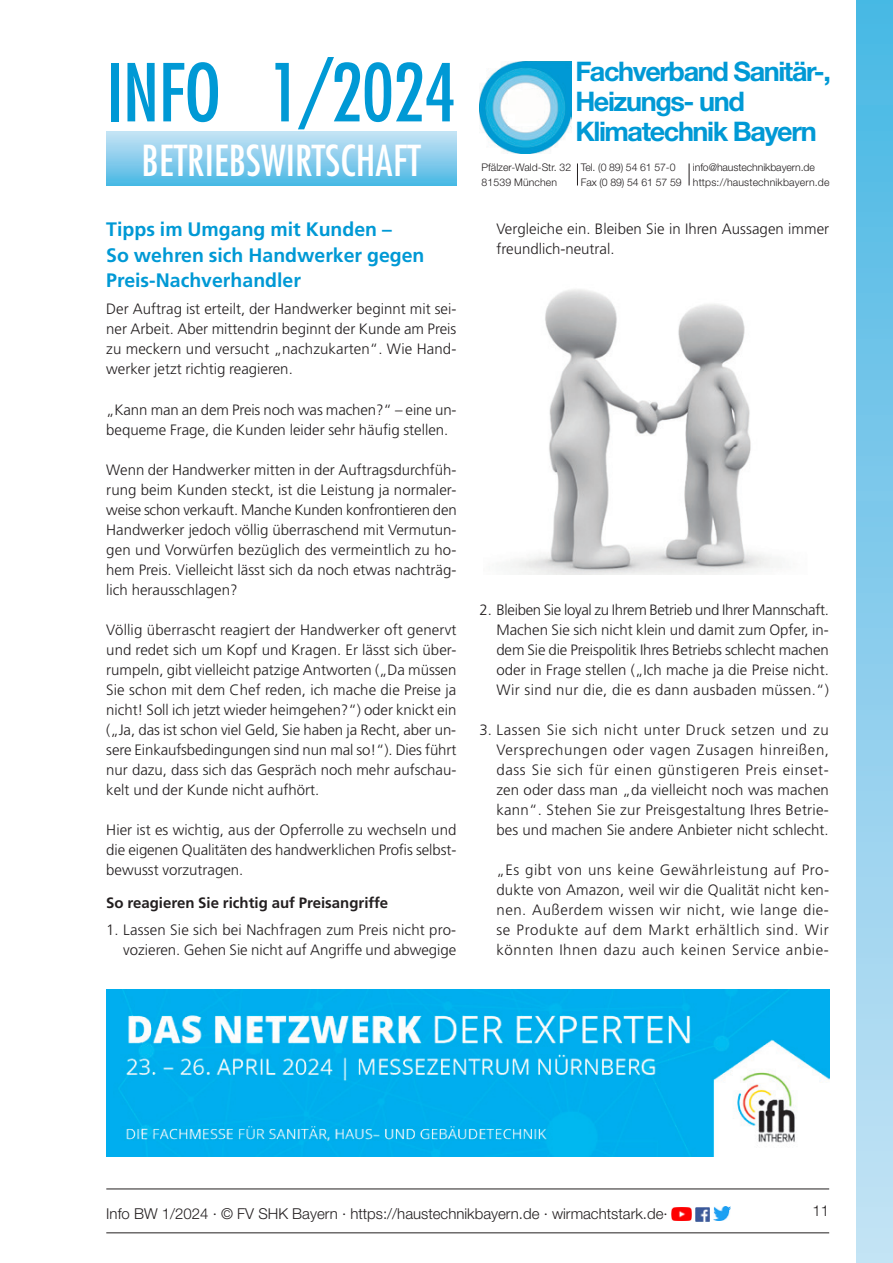
<style>
.page{position:relative;width:893px;height:1263px;background:#fff}
.page>*{position:absolute;margin:0;border:0;box-sizing:border-box;transform-origin:0 0}
.t1{font:condensed 77.55px "Futura Std";letter-spacing:-.01em;color:#0099d5}
.t2{font:condensed 41.55px "Futura Std";letter-spacing:.005em;color:#fff}
.t3{font:700 27px/30px "Helvetica Neue LT Std";letter-spacing:-.05em;color:#0099d5}
.t4{font:700 19.5px/25.5px "Frutiger LT Std";color:#0099d5}
.t5{font:300 15px/20px "Frutiger LT Std";color:#231f20;text-align:justify}
.t6{font:300 15px "Helvetica Neue LT Std";color:#231f20}
.t7{font:700 15px "Frutiger LT Std";color:#231f20}
.t8{font:300 10.5px/15px "Helvetica Neue LT Std";color:#231f20}
</style>
<div class="page">
<img style="left:672px;top:1207px;width:19px;height:14px">
<img style="left:696px;top:1208px;width:14px;height:14px">
<img style="left:714px;top:1207px;width:17px;height:13px">
<div style="left:857px;top:0;width:36px;height:1263px;background:linear-gradient(to bottom,#49b8e4,#c6e3f5)"></div>
<div style="left:106px;top:131px;width:350px;height:54px;background:linear-gradient(to bottom,#c9e4f5,#4db9e5)"></div>
<img style="left:479px;top:61px;width:92px;height:92px">
<svg style="left:577px;top:163px;width:1px;height:22px"></svg>
<svg style="left:689px;top:163px;width:1px;height:22px"></svg>
<hr style="left:106px;top:1188px;width:723px;height:1px;background:#231f20">
<hr style="left:106px;top:1232px;width:723px;height:1px;background:#231f20">
<img style="left:511px;top:289px;width:262px;height:286px">
<img style="left:106px;top:989px;width:723px;height:167px">
<h1 class="t1" style="left:106px;top:46px;width:351px">INFO 1/2024</h1>
<h2 class="t2" style="left:142px;top:135px;width:281px">BETRIEBSWIRTSCHAFT</h2>
<h3 class="t4" style="left:106px;top:217px;width:320px">Tipps im Umgang mit Kunden –<br>So wehren sich Handwerker gegen<br>Preis-Nachverhandler</h3>
<p class="t5" style="left:106px;top:299px;width:352px">Der Auftrag ist erteilt, der Handwerker beginnt mit sei&shy;ner Arbeit. Aber mittendrin beginnt der Kunde am Preis zu meckern und versucht „nachzukarten“. Wie Hand&shy;werker jetzt richtig reagieren.</p>
<p class="t5" style="left:106px;top:399px;width:352px">„Kann man an dem Preis noch was machen?“ – eine un&shy;bequeme Frage, die Kunden leider sehr häufig stellen.</p>
<p class="t5" style="left:106px;top:460px;width:352px">Wenn der Handwerker mitten in der Auftragsdurchfüh&shy;rung beim Kunden steckt, ist die Leistung ja normaler&shy;weise schon verkauft. Manche Kunden konfrontieren den Handwerker jedoch völlig überraschend mit Vermutun&shy;gen und Vorwürfen bezüglich des vermeintlich zu ho&shy;hem Preis. Vielleicht lässt sich da noch etwas nachträg&shy;lich herausschlagen?</p>
<p class="t5" style="left:106px;top:620px;width:352px">Völlig überrascht reagiert der Handwerker oft genervt und redet sich um Kopf und Kragen. Er lässt sich über&shy;rumpeln, gibt vielleicht patzige Antworten („Da müssen Sie schon mit dem Chef reden, ich mache die Preise ja nicht! Soll ich jetzt wieder heimgehen?“) oder knickt ein („Ja, das ist schon viel Geld, Sie haben ja Recht, aber un&shy;sere Einkaufsbedingungen sind nun mal so!“). Dies führt nur dazu, dass sich das Gespräch noch mehr aufschau&shy;kelt und der Kunde nicht aufhört.</p>
<p class="t5" style="left:106px;top:820px;width:352px">Hier ist es wichtig, aus der Opferrolle zu wechseln und die eigenen Qualitäten des handwerklichen Profis selbst&shy;bewusst vorzutragen.</p>
<p class="t7" style="left:106px;top:894px;width:283px">So reagieren Sie richtig auf Preisangriffe</p>
<p class="t5" style="left:106px;top:920px;width:352px;text-align:right">1. Lassen Sie sich bei Nachfragen zum Preis nicht pro&shy;vozieren. Gehen Sie nicht auf Angriffe und abwegige</p>
<h3 class="t3" style="left:575px;top:56px;width:257px">Fachverband Sanitär-,<br>Heizungs- und<br>Klimatechnik Bayern</h3>
<p class="t8" style="left:482px;top:160px;width:91px">Pfälzer-Wald-Str. 32<br>81539 München</p>
<p class="t8" style="left:581px;top:160px;width:102px">Tel. (0 89) 54 61 57-0<br>Fax (0 89) 54 61 57 59</p>
<p class="t8" style="left:693px;top:160px;width:138px">info@haustechnikbayern.de https://haustechnikbayern.de</p>
<p class="t5" style="left:496px;top:219px;width:334px">Vergleiche ein. Bleiben Sie in Ihren Aussagen immer freundlich-neutral.</p>
<p class="t5" style="left:496px;top:600px;width:334px;text-indent:-17px">2. Bleiben Sie loyal zu Ihrem Betrieb und Ihrer Mannschaft.<br>Machen Sie sich nicht klein und damit zum Opfer, in&shy;dem Sie die Preispolitik Ihres Betriebs schlecht machen oder in Frage stellen („Ich mache ja die Preise nicht.<br>Wir sind nur die, die es dann ausbaden müssen.“)</p>
<p class="t5" style="left:496px;top:720px;width:334px;text-indent:-17px">3. Lassen Sie sich nicht unter Druck setzen und zu Versprechungen oder vagen Zusagen hinreißen, dass Sie sich für einen günstigeren Preis einset&shy;zen oder dass man „da vielleicht noch was machen kann“. Stehen Sie zur Preisgestaltung Ihres Betrie&shy;bes und machen Sie andere Anbieter nicht schlecht.</p>
<p class="t5" style="left:496px;top:860px;width:334px">„Es gibt von uns keine Gewährleistung auf Pro&shy;dukte von Amazon, weil wir die Qualität nicht ken&shy;nen. Außerdem wissen wir nicht, wie lange die&shy;se Produkte auf dem Markt erhältlich sind. Wir könnten Ihnen dazu auch keinen Service anbie-</p>
<p class="t6" style="left:106px;top:1204px;width:563px">Info BW 1/2024 · © FV SHK Bayern · https://haustechnikbayern.de · wirmachtstark.de·</p>
<p class="t6" style="left:812px;top:1202px;width:18px">11</p>
</div>
